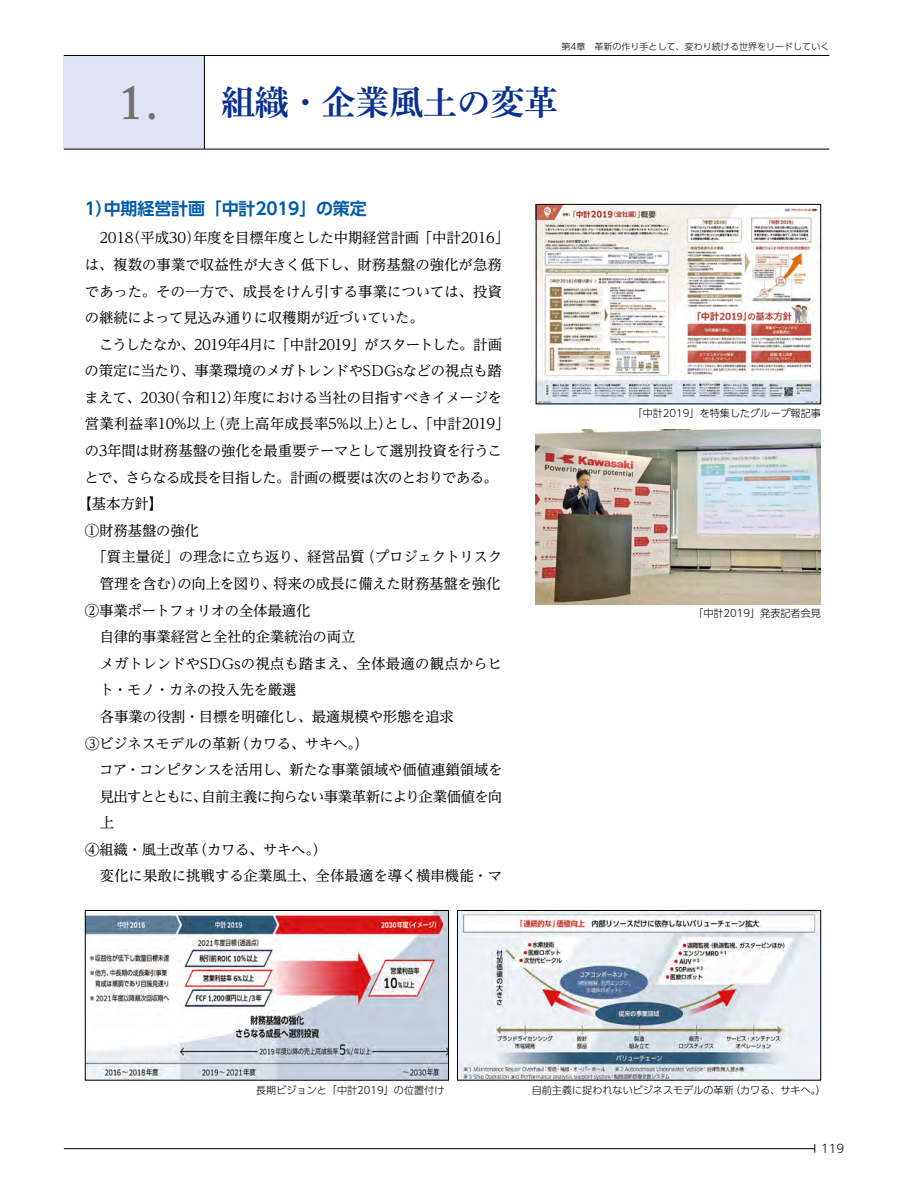
<style>
.page{position:relative;width:906px;height:1191px;background:#fff}
.page>*{position:absolute;margin:0;border:0;box-sizing:border-box;transform-origin:0 0}
.t1{font:34.05px "Shuei Min Pr 6 N B";letter-spacing:-.005em;color:#0b3190}
.t2{font:700 16.95px "UD Shin Go Pro De";letter-spacing:-.01em;color:#005bac}
.t3{font:14.4px "UD Reimin Pr 6 N";letter-spacing:-.01em;color:#000}
.t4{font:14.4px "UD Reimin Pr 6 N";letter-spacing:-.04em;color:#000}
.t5{font:14.4px "UD Reimin Pr 6 N";letter-spacing:.02em;color:#000}
.t6{font:14.4px "UD Reimin Pr 6 N";letter-spacing:-.055em;color:#000}
.t7{font:14.4px "UD Reimin Pr 6 N";letter-spacing:.01em;color:#000}
.t8{font:14.4px "UD Reimin Pr 6 N";letter-spacing:.015em;color:#000}
.t9{font:300 11.7px "UD Shin Go Pro";color:#000}
.t10{font:300 10.05px "UD Shin Go Pro";color:#000}
.t11{font:300 9px "UD Shin Go Pro";color:#000}
.s1{font-family:"Adobe Caslon Pro";font-weight:600;font-size:48.9px;color:#727171}
</style>
<div class="page">
<hr style="left:64px;top:55px;width:765px;height:1px;background:#000">
<hr style="left:64px;top:1148px;width:750px;height:1px;background:#000">
<div style="left:64px;top:55px;width:140px;height:94px;background:#dee4f3"></div>
<hr style="left:64px;top:149px;width:765px;height:1px;background:#000">
<hr style="left:64px;top:55px;width:140px;height:1px;background:#000">
<hr style="left:204px;top:55px;width:1px;height:94px;background:#000">
<img style="left:87px;top:912px;width:360px;height:166px">
<div style="left:85px;top:910px;width:364px;height:170px;border:1px solid #000"></div>
<img style="left:459px;top:912px;width:360px;height:166px">
<div style="left:457px;top:910px;width:364px;height:170px;border:1px solid #000"></div>
<img style="left:538px;top:206px;width:281px;height:196px">
<div style="left:536px;top:204px;width:285px;height:200px;border:1px solid #000"></div>
<img style="left:536px;top:429px;width:285px;height:175px">
<p class="t11" style="left:561px;top:40px;width:269px">第4章　革新の作り手として、変わり続ける世界をリードしていく</p>
<h1 class="t1" style="left:120px;top:83px;width:439px"><span class="s1">1.</span> 組織・企業風土の変革</h1>
<p class="t2" style="left:85px;top:195px;width:283px">1）中期経営計画「中計2019」の策定</p>
<p class="t3" style="left:85px;top:226px;width:426px">　2018（平成30）年度を目標年度とした中期経営計画「中計2016」</p>
<p class="t7" style="left:85px;top:253px;width:418px">は、複数の事業で収益性が大きく低下し、財務基盤の強化が急務</p>
<p class="t3" style="left:85px;top:279px;width:418px">であった。その一方で、成長をけん引する事業については、投資</p>
<p class="t3" style="left:85px;top:306px;width:340px">の継続によって見込み通りに収穫期が近づいていた。</p>
<p class="t4" style="left:85px;top:332px;width:418px">　こうしたなか、2019年4月に「中計2019」がスタートした。計画</p>
<p class="t3" style="left:85px;top:359px;width:419px">の策定に当たり、事業環境のメガトレンドやSDGsなどの視点も踏</p>
<p class="t3" style="left:85px;top:386px;width:419px">まえて、2030（令和12）年度における当社の目指すべきイメージを</p>
<p class="t5" style="left:85px;top:412px;width:426px">営業利益率10%以上（売上高年成長率5%以上）とし、「中計2019」</p>
<p class="t3" style="left:85px;top:439px;width:419px">の3年間は財務基盤の強化を最重要テーマとして選別投資を行うこ</p>
<p class="t4" style="left:84px;top:465px;width:415px">とで、さらなる成長を目指した。計画の概要は次のとおりである。</p>
<p class="t3" style="left:78px;top:492px;width:87px">【基本方針】</p>
<p class="t3" style="left:85px;top:518px;width:115px">①財務基盤の強化</p>
<p class="t3" style="left:93px;top:545px;width:411px">「質主量従」の理念に立ち返り、経営品質（プロジェクトリスク</p>
<p class="t3" style="left:100px;top:572px;width:402px">管理を含む）の向上を図り、将来の成長に備えた財務基盤を強化</p>
<p class="t3" style="left:85px;top:598px;width:227px">②事業ポートフォリオの全体最適化</p>
<p class="t3" style="left:100px;top:625px;width:257px">自律的事業経営と全社的企業統治の両立</p>
<p class="t8" style="left:100px;top:651px;width:404px">メガトレンドやSDGsの視点も踏まえ、全体最適の観点からヒ</p>
<p class="t3" style="left:99px;top:678px;width:199px">ト・モノ・カネの投入先を厳選</p>
<p class="t3" style="left:100px;top:705px;width:355px">各事業の役割・目標を明確化し、最適規模や形態を追求</p>
<p class="t3" style="left:85px;top:731px;width:285px">③ビジネスモデルの革新（カワる、サキへ。）</p>
<p class="t3" style="left:99px;top:758px;width:405px">コア・コンピタンスを活用し、新たな事業領域や価値連鎖領域を</p>
<p class="t6" style="left:100px;top:784px;width:404px">見出すとともに、自前主義に拘らない事業革新により企業価値を向</p>
<p class="t3" style="left:100px;top:811px;width:16px">上</p>
<p class="t3" style="left:85px;top:837px;width:243px">④組織・風土改革（カワる、サキへ。）</p>
<p class="t3" style="left:100px;top:864px;width:404px">変化に果敢に挑戦する企業風土、全体最適を導く横串機能・マ</p>
<p class="t10" style="left:632px;top:405px;width:190px">「中計2019」を特集したグループ報記事</p>
<p class="t10" style="left:693px;top:605px;width:129px">「中計2019」発表記者会見</p>
<p class="t10" style="left:256px;top:1081px;width:190px">長期ビジョンと「中計2019」の位置付け</p>
<p class="t10" style="left:532px;top:1081px;width:296px">自前主義に捉われないビジネスモデルの革新（カワる、サキへ。）</p>
<p class="t9" style="left:821px;top:1139px;width:25px">119</p>
</div>
